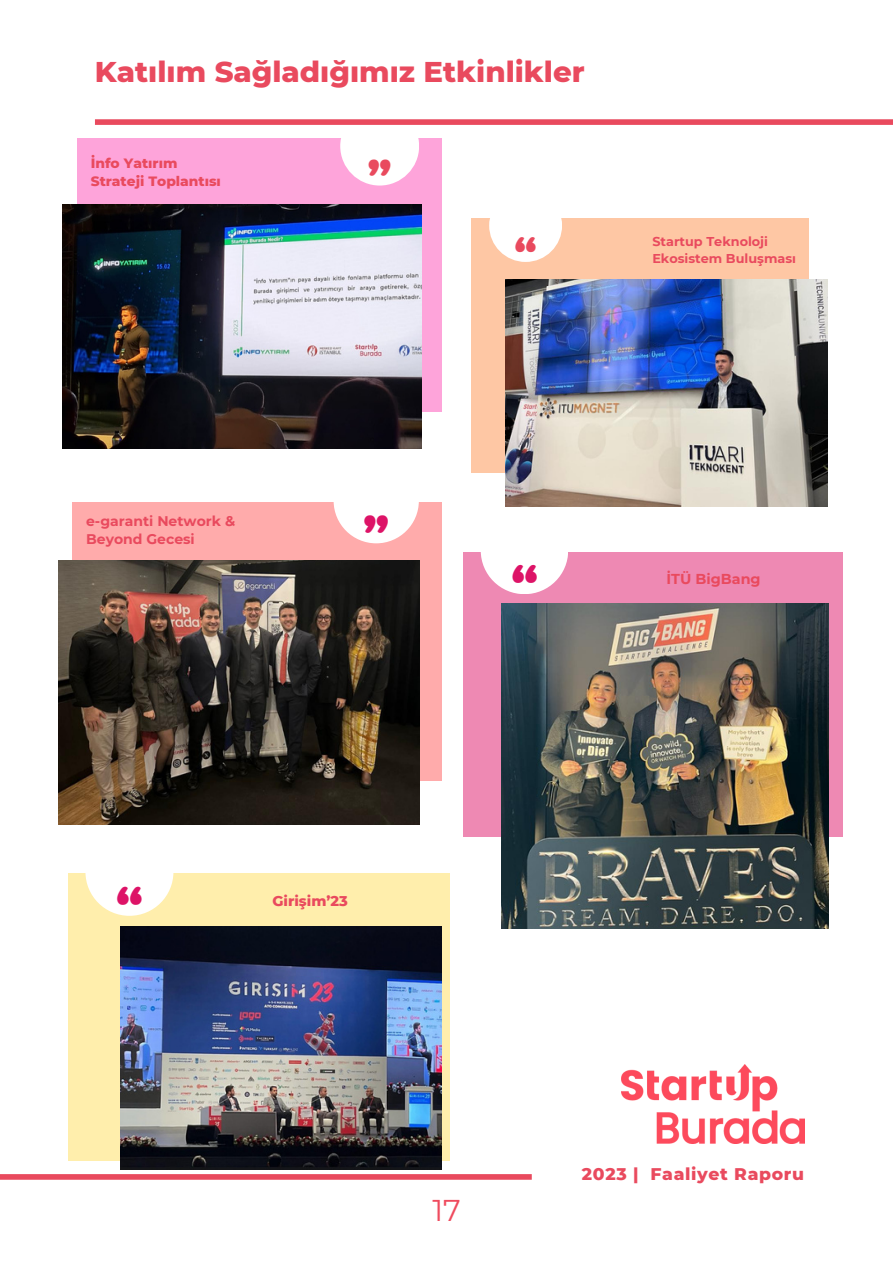
<style>
.page{position:relative;width:893px;height:1264px;background:#fff}
.page>*{position:absolute;margin:0;border:0;box-sizing:border-box;transform-origin:0 0}
.t1{font:44.55px "Borsok";color:#dd1367}
.t2{font:44.25px "Borsok";color:#dd1367}
.t3{font:43.2px "Borsok";color:#dd1367}
.t4{font:40.05px "Borsok";color:#e94a5e}
.t5{font:36.9px "Borsok";color:#e94a5e}
.t6{font:30px "Montserrat";color:#ef4b5e}
.t7{font:800 29.1px "Montserrat";color:#e94a5e}
.t8{font:800 17.25px "Montserrat";letter-spacing:.04em;color:#e94a5e}
.t9{font:700 14.4px "Montserrat";color:#e94a5e}
.t10{font:800 14.4px "Montserrat";color:#e94a5e}
.t11{font:700 13.95px "Montserrat";color:#e94a5e}
.t12{font:800 13.8px "Montserrat";color:#e94a5e}
.t13{font:700 12.75px "Montserrat";color:#e94a5e}
</style>
<div class="page">
<div style="left:77px;top:138px;width:364px;height:273px;background:#fea4da"></div>
<div style="left:340px;top:107px;width:79px;height:78px;background:#fff;border-radius:50%"></div>
<div style="left:471px;top:218px;width:338px;height:254px;background:#fec7a4"></div>
<div style="left:489px;top:189px;width:73px;height:73px;background:#fff;border-radius:50%"></div>
<div style="left:72px;top:502px;width:369px;height:278px;background:#ffabab"></div>
<div style="left:333px;top:458px;width:86px;height:85px;background:#fff;border-radius:50%"></div>
<div style="left:463px;top:552px;width:380px;height:285px;background:#ee89b3"></div>
<img style="left:62px;top:204px;width:359px;height:244px">
<img style="left:506px;top:279px;width:321px;height:227px">
<img style="left:58px;top:560px;width:362px;height:264px">
<div style="left:480px;top:506px;width:88px;height:88px;background:#fff;border-radius:50%"></div>
<img style="left:622px;top:1064px;width:182px;height:79px">
<div style="left:0;top:1174px;width:531px;height:5px;background:#e94a5e"></div>
<div style="left:95px;top:119px;width:797px;height:6px;background:#e94a5e"></div>
<div style="left:68px;top:873px;width:382px;height:287px;background:#ffeeac"></div>
<div style="left:85px;top:827px;width:88px;height:88px;background:#fff;border-radius:50%"></div>
<img style="left:121px;top:926px;width:320px;height:243px">
<img style="left:501px;top:604px;width:326px;height:324px">
<p class="t7" style="left:95px;top:54px;width:491px">Katılım Sağladığımız Etkinlikler</p>
<p class="t12" style="left:91px;top:154px;width:88px">İnfo Yatırım</p>
<p class="t12" style="left:91px;top:173px;width:132px">Strateji Toplantısı</p>
<p class="t11" style="left:86px;top:512px;width:150px">e-garanti Network &amp;</p>
<p class="t11" style="left:86px;top:531px;width:108px">Beyond Gecesi</p>
<p class="t4" style="left:368px;top:150px;width:25px">"</p>
<p class="t3" style="left:364px;top:505px;width:26px">"</p>
<p class="t5" style="left:515px;top:229px;width:23px">“</p>
<p class="t13" style="left:652px;top:233px;width:115px">Startup Teknoloji</p>
<p class="t13" style="left:652px;top:250px;width:145px">Ekosistem Buluşması</p>
<p class="t2" style="left:511px;top:554px;width:27px">“</p>
<p class="t9" style="left:666px;top:570px;width:96px">İTÜ BigBang</p>
<p class="t1" style="left:117px;top:876px;width:28px">“</p>
<p class="t10" style="left:272px;top:891px;width:77px">Girişim’23</p>
<p class="t6" style="left:432px;top:1192px;width:30px">17</p>
<p class="t8" style="left:582px;top:1163px;width:223px">2023 | Faaliyet Raporu</p>
</div>
